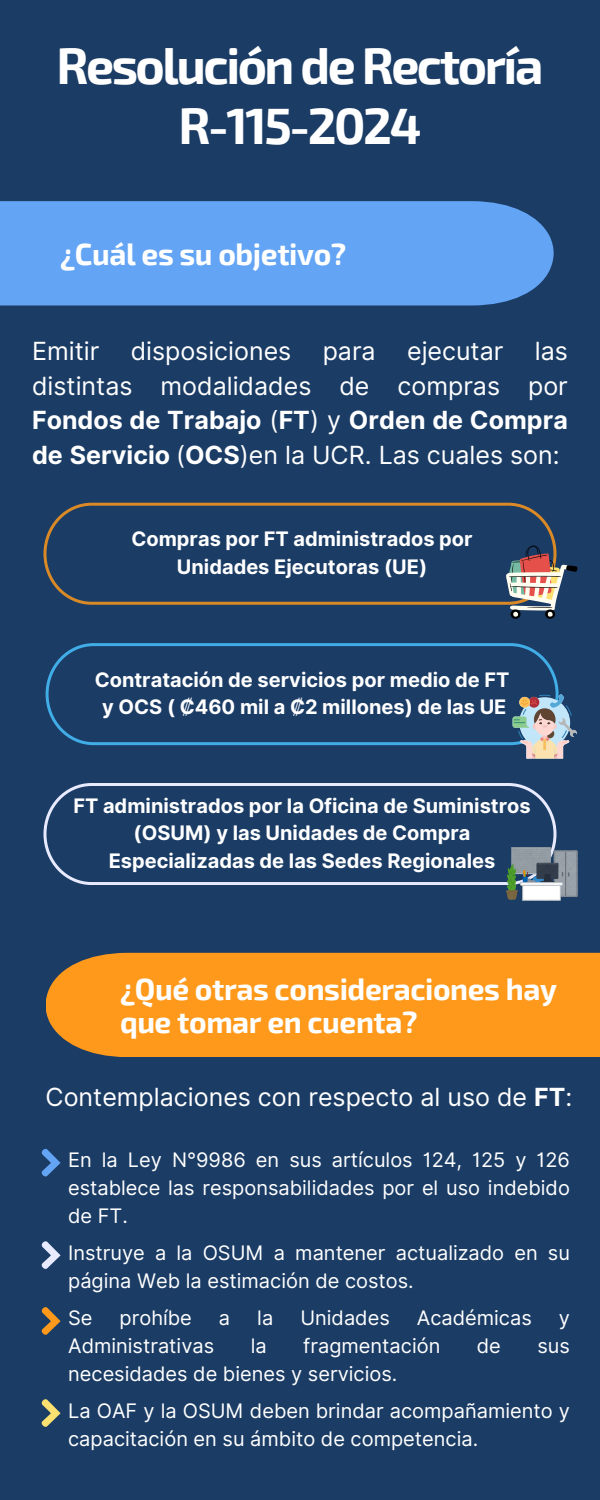
<style>
.page{position:relative;width:600px;height:1500px;background:#1b3c65}
.page>*{position:absolute;margin:0;border:0;box-sizing:border-box;transform-origin:0 0}
.t1{font:700 50px/60px "Exo 2";letter-spacing:-.05em;color:#fff;text-align:center}
.t2{font:700 30px/33px "Exo 2";letter-spacing:-.015em;color:#fff}
.t3{font:25px/34.5px "Inter";color:#fff;text-align:justify}
.t4{font:20px/27.8px "Inter";color:#fff}
.t5{font:700 20px/27.8px "Inter";color:#fff;text-align:center}
.s1{font-weight:700}
</style>
<div class="page">
<div style="left:0;top:201px;width:553px;height:104px;background:#63a4f5"></div>
<svg style="left:43px;top:783px;width:513px;height:102px"></svg>
<svg style="left:43px;top:503px;width:513px;height:102px"></svg>
<svg style="left:46px;top:643px;width:513px;height:102px"></svg>
<svg style="left:513px;top:694px;width:64px;height:65px"></svg>
<svg style="left:506px;top:545px;width:71px;height:74px"></svg>
<img style="left:507px;top:847px;width:70px;height:53px">
<div style="left:46px;top:953px;width:554px;height:104px;background:#fe991c"></div>
<svg style="left:41px;top:1241px;width:20px;height:28px"></svg>
<svg style="left:41px;top:1307px;width:20px;height:28px"></svg>
<svg style="left:41px;top:1399px;width:20px;height:28px"></svg>
<svg style="left:41px;top:1148px;width:20px;height:29px"></svg>
<h2 class="t1" style="left:57px;top:34px;width:488px">Resolución de Rectoría<br>R-115-2024</h2>
<p class="t2" style="left:60px;top:236px;width:288px">¿Cuál es su objetivo?</p>
<h4 class="t3" style="left:32px;top:334px;width:69px">Emitir</h4>
<h4 class="t3" style="left:131px;top:334px;width:162px">disposiciones</h4>
<h4 class="t3" style="left:323px;top:334px;width:54px">para</h4>
<h4 class="t3" style="left:407px;top:334px;width:98px">ejecutar</h4>
<h4 class="t3" style="left:32px;top:334px;width:537px;text-indent:503px">las distintas modalidades de compras por <span class="s1">Fondos de Trabajo</span> (<span class="s1">FT</span>) y <span class="s1">Orden de Compra de Servicio</span> (<span class="s1">OCS</span>)en la UCR. Las cuales son:</h4>
<p class="t5" style="left:131px;top:525px;width:343px">Compras por FT administrados por<br>Unidades Ejecutoras (UE)</p>
<h4 class="t5" style="left:95px;top:665px;width:416px">Contratación de servicios por medio de FT y OCS ( ₡460 mil a ₡2 millones) de las UE</h4>
<p class="t5" style="left:73px;top:791px;width:459px">FT administrados por la Oficina de Suministros (OSUM) y las Unidades de Compra<br>Especializadas de las Sedes Regionales</p>
<h4 class="t2" style="left:120px;top:972px;width:438px">¿Qué otras consideraciones hay que tomar en cuenta?</h4>
<p class="t3" style="left:46px;top:1080px;width:528px">Contemplaciones con respecto al uso de <span class="s1">FT</span>:</p>
<p class="t4" style="left:68px;top:1146px;width:503px;text-align:justify">En la Ley N°9986 en sus artículos 124, 125 y 126 establece las responsabilidades por el uso indebido de FT.</p>
<h2 class="t4" style="left:68px;top:1239px;width:503px">Instruye a la OSUM a mantener actualizado en su página Web la estimación de costos.</h2>
<p class="t4" style="left:68px;top:1304px;width:26px">Se</p>
<p class="t4" style="left:120px;top:1304px;width:74px">prohíbe</p>
<p class="t4" style="left:219px;top:1304px;width:13px">a</p>
<p class="t4" style="left:257px;top:1304px;width:17px">la</p>
<p class="t4" style="left:300px;top:1304px;width:91px">Unidades</p>
<p class="t4" style="left:417px;top:1304px;width:116px">Académicas</p>
<p class="t4" style="left:559px;top:1304px;width:13px">y</p>
<p class="t4" style="left:68px;top:1332px;width:148px">Administrativas</p>
<p class="t4" style="left:251px;top:1332px;width:17px">la</p>
<p class="t4" style="left:303px;top:1332px;width:139px">fragmentación</p>
<p class="t4" style="left:477px;top:1332px;width:26px">de</p>
<p class="t4" style="left:537px;top:1332px;width:34px">sus</p>
<p class="t4" style="left:68px;top:1360px;width:331px">necesidades de bienes y servicios.</p>
<p class="t4" style="left:68px;top:1397px;width:503px">La OAF y la OSUM deben brindar acompañamiento y capacitación en su ámbito de competencia.</p>
</div>
